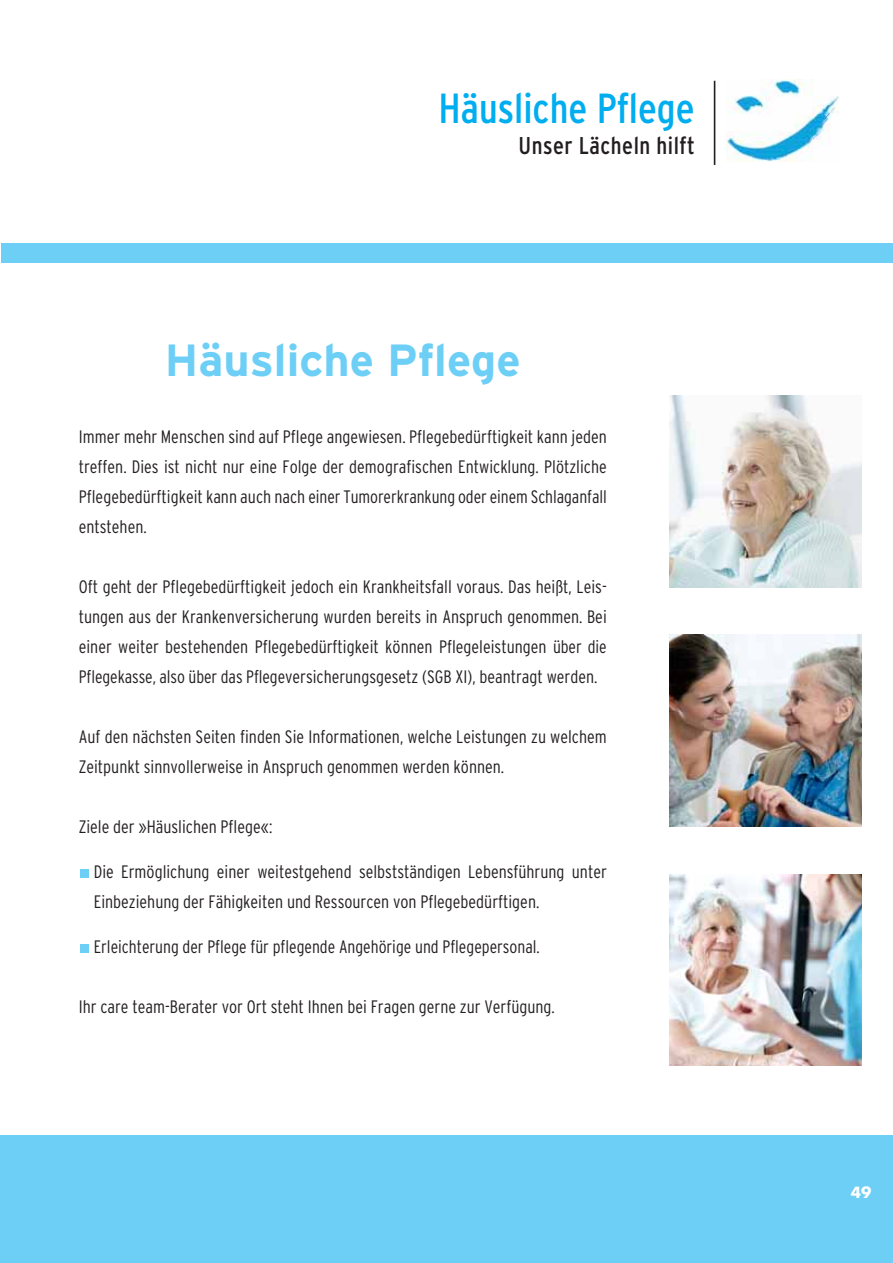
<style>
.page{position:relative;width:893px;height:1263px;background:#fff}
.page>*{position:absolute;margin:0;border:0;box-sizing:border-box;transform-origin:0 0}
.t1{font:700 45px "Interstate";color:#6dcff6}
.t2{font:condensed 42px "Interstate";color:#00aeef}
.t3{font:condensed 24.3px "Interstate";letter-spacing:.02em;color:#231f20}
.t4{font:300 condensed 18px/30px "Interstate";color:#231f20;text-align:justify}
.t5{font:700 15px "Futura";color:#fff}
</style>
<div class="page">
<div style="left:80px;top:869px;width:9px;height:9px;background:#6dcff6"></div>
<div style="left:80px;top:944px;width:9px;height:9px;background:#6dcff6"></div>
<img style="left:670px;top:874px;width:191px;height:191px">
<img style="left:670px;top:635px;width:191px;height:191px">
<div style="left:2px;top:243px;width:891px;height:19px;background:#6dcff6"></div>
<img style="left:726px;top:79px;width:113px;height:83px">
<hr style="left:714px;top:81px;width:1px;height:84px;background:#231f20">
<div style="left:0;top:1135px;width:893px;height:128px;background:#6dcff6"></div>
<img style="left:670px;top:396px;width:191px;height:191px">
<h2 class="t2" style="left:438px;top:92px;width:258px">Häusliche Pflege</h2>
<h3 class="t3" style="left:519px;top:137px;width:178px">Unser Lächeln hilft</h3>
<h1 class="t1" style="left:165px;top:334px;width:357px">Häusliche Pflege</h1>
<p class="t4" style="left:79px;top:423px;width:530px">Immer mehr Menschen sind auf Pflege angewiesen. Pflegebedürftigkeit kann jeden treffen. Dies ist nicht nur eine Folge der demografischen Entwicklung. Plötzliche Pflegebedürftigkeit kann auch nach einer Tumor erkrankung oder einem Schlag anfall entstehen.</p>
<p class="t4" style="left:79px;top:573px;width:530px">Oft geht der Pflegebedürftigkeit jedoch ein Krankheitsfall voraus. Das heißt, Leis&shy;tungen aus der Krankenversicherung wurden bereits in An spruch genommen. Bei einer weiter bestehenden Pflegebedürftigkeit können Pflegeleis tungen über die Pflegekasse, also über das Pflege versicherungsgesetz (SGB XI), beantragt werden.</p>
<p class="t4" style="left:79px;top:723px;width:529px">Auf den nächsten Seiten finden Sie Informationen, welche Leistungen zu welchem<br>Zeitpunkt sinnvollerweise in Anspruch genommen werden können.</p>
<p class="t4" style="left:79px;top:813px;width:195px">Ziele der »Häuslichen Pflege«:</p>
<p class="t4" style="left:94px;top:858px;width:515px">Die Ermöglichung einer weitestgehend selbstständigen Lebensführung unter<br>Einbeziehung der Fähigkeiten und Ressourcen von Pflegebedürftigen.</p>
<p class="t4" style="left:94px;top:933px;width:447px">Erleichterung der Pflege für pflegende Angehörige und Pflegepersonal.</p>
<p class="t4" style="left:79px;top:993px;width:478px">Ihr care team-Berater vor Ort steht Ihnen bei Fragen gerne zur Ver fügung.</p>
<p class="t5" style="left:851px;top:1185px;width:22px">49</p>
</div>
